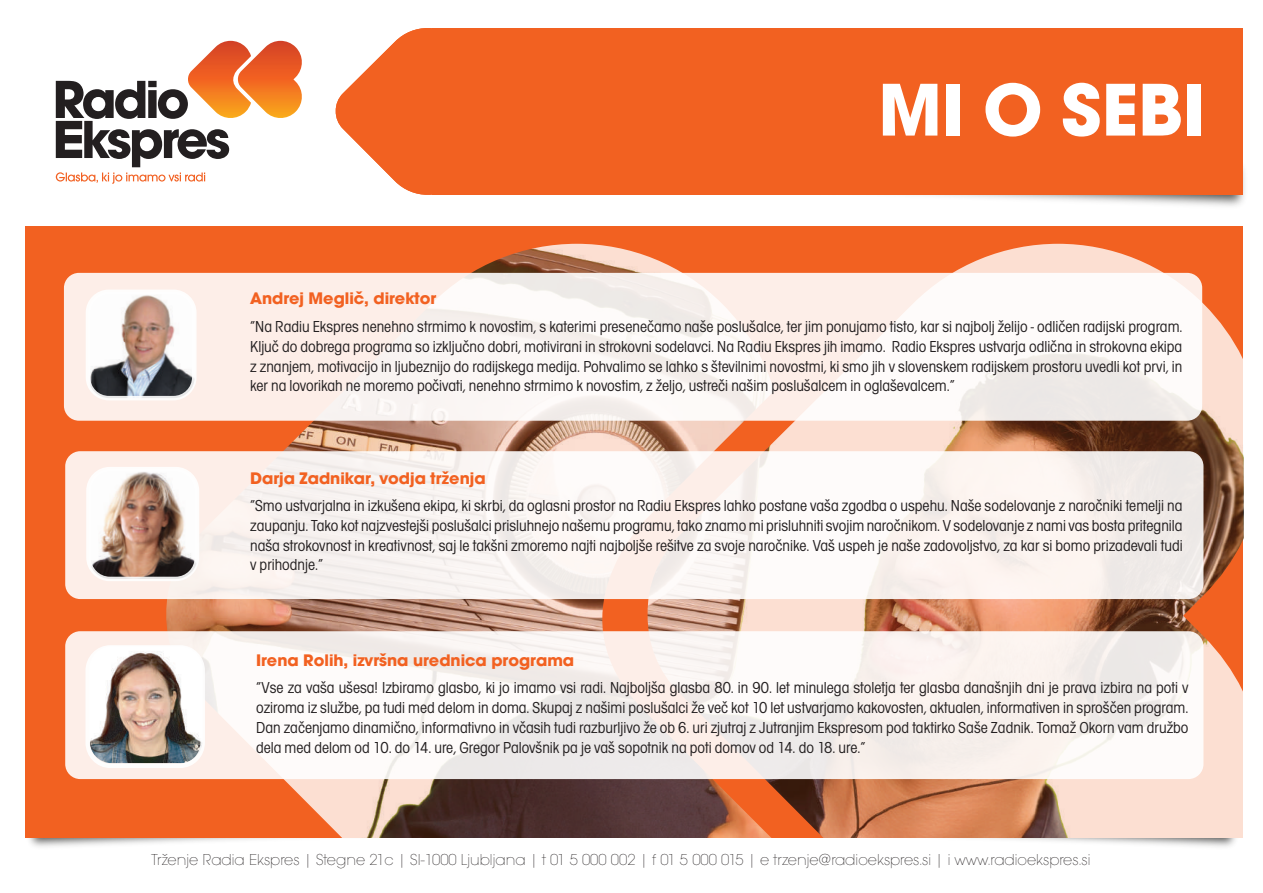
<style>
.page{position:relative;width:1263px;height:893px;background:#fff}
.page>*{position:absolute;margin:0;border:0;box-sizing:border-box;transform-origin:0 0}
.t1{font:700 77.7px "Avant Gar Got Itc TCE";color:#fff}
.t2{font:700 17.4px "Avant Gar Got Itc TCE";color:#f26121}
.t3{font:condensed 16.5px/19.8px "Avant Gar Got Itc TCE";color:#231f20;text-align:justify}
.t4{font:16.5px "Avant Gar Got Itc TCE Extr Ligh";color:#231f20}
</style>
<div class="page">
<img style="left:985px;top:838px;width:251px;height:9px">
<img style="left:29px;top:838px;width:252px;height:9px">
<img style="left:930px;top:169px;width:315px;height:37px">
<svg style="left:56px;top:41px;width:246px;height:143px"></svg>
<div style="left:433px;top:28px;width:810px;height:167px;background:#f26121"></div>
<svg style="left:336px;top:28px;width:97px;height:167px"></svg>
<div style="left:25px;top:226px;width:1218px;height:612px;background:#f26121"></div>
<img style="left:166px;top:244px;width:1077px;height:594px">
<div style="left:65px;top:451px;width:1138px;height:148px;background:linear-gradient(to right,#fbf1ed,#f8f3f1);border-radius:15px"></div>
<img style="left:89px;top:469px;width:108px;height:110px">
<div style="left:86px;top:467px;width:113px;height:114px;border:4px solid #fff;border-radius:21px"></div>
<svg style="left:64px;top:273px;width:1138px;height:148px;fill:#fdefec"></svg>
<img style="left:88px;top:292px;width:107px;height:106px">
<div style="left:86px;top:290px;width:111px;height:110px;border:4px solid #fff;border-radius:21px"></div>
<div style="left:65px;top:631px;width:1138px;height:148px;background:linear-gradient(to right,#fbf2ef,#f5f1ef);border-radius:15px"></div>
<img style="left:89px;top:646px;width:114px;height:117px">
<div style="left:85px;top:645px;width:120px;height:123px;border:4px solid #fff;border-radius:23px"></div>
<h1 class="t1" style="left:878px;top:62px;width:328px">MI O SEBI</h1>
<p class="t2" style="left:250px;top:287px;width:188px">Andrej Meglič, direktor</p>
<p class="t3" style="left:250px;top:317px;width:934px">“Na Radiu Ekspres nenehno strmimo k novostim, s katerimi presenečamo naše poslušalce, ter jim ponujamo tisto, kar si najbolj želijo - odličen radijski program.<br>Ključ do dobrega programa so izključno dobri, motivirani in strokovni sodelavci. Na Radiu Ekspres jih imamo. Radio Ekspres ustvarja odlična in strokovna ekipa z znanjem, motivacijo in ljubeznijo do radijskega medija. Pohvalimo se lahko s številnimi novostmi, ki smo jih v slovenskem radijskem prostoru uvedli kot prvi, in ker na lovorikah ne moremo počivati, nenehno strmimo k novostim, z željo, ustreči našim poslušalcem in oglaševalcem.”</p>
<p class="t2" style="left:250px;top:467px;width:237px">Darja Zadnikar, vodja trženja</p>
<p class="t3" style="left:250px;top:496px;width:934px">“Smo ustvarjalna in izkušena ekipa, ki skrbi, da oglasni prostor na Radiu Ekspres lahko postane vaša zgodba o uspehu. Naše sodelovanje z naročniki temelji na zaupanju. Tako kot najzvestejši poslušalci prisluhnejo našemu programu, tako znamo mi prisluhniti svojim naročnikom. V sodelovanje z nami vas bosta pritegnila naša strokovnost in kreativnost, saj le takšni zmoremo najti najboljše rešitve za svoje naročnike. Vaš uspeh je naše zadovoljstvo, za kar si bomo prizadevali tudi v prihodnje.”</p>
<p class="t2" style="left:256px;top:650px;width:320px">Irena Rolih, izvršna urednica programa</p>
<p class="t3" style="left:256px;top:678px;width:934px">“Vse za vaša ušesa! Izbiramo glasbo, ki jo imamo vsi radi. Najboljša glasba 80. in 90. let minulega stoletja ter glasba današnjih dni je prava izbira na poti v oziroma iz službe, pa tudi med delom in doma. Skupaj z našimi poslušalci že več kot 10 let ustvarjamo kakovosten, aktualen, informativen in sproščen program.<br>Dan začenjamo dinamično, informativno in včasih tudi razburljivo že ob 6. uri zjutraj z Jutranjim Ekspresom pod taktirko Saše Zadnik. Tomaž Okorn vam družbo dela med delom od 10. do 14. ure, Gregor Palovšnik pa je vaš sopotnik na poti domov od 14. do 18. ure.”</p>
<p class="t4" style="left:151px;top:850px;width:941px">Trženje Radia Ekspres | Stegne 21c | SI-1000 Ljubljana | t 01 5 000 002 | f 01 5 000 015 | e trzenje@radioekspres.si | i www.radioekspres.si</p>
</div>
